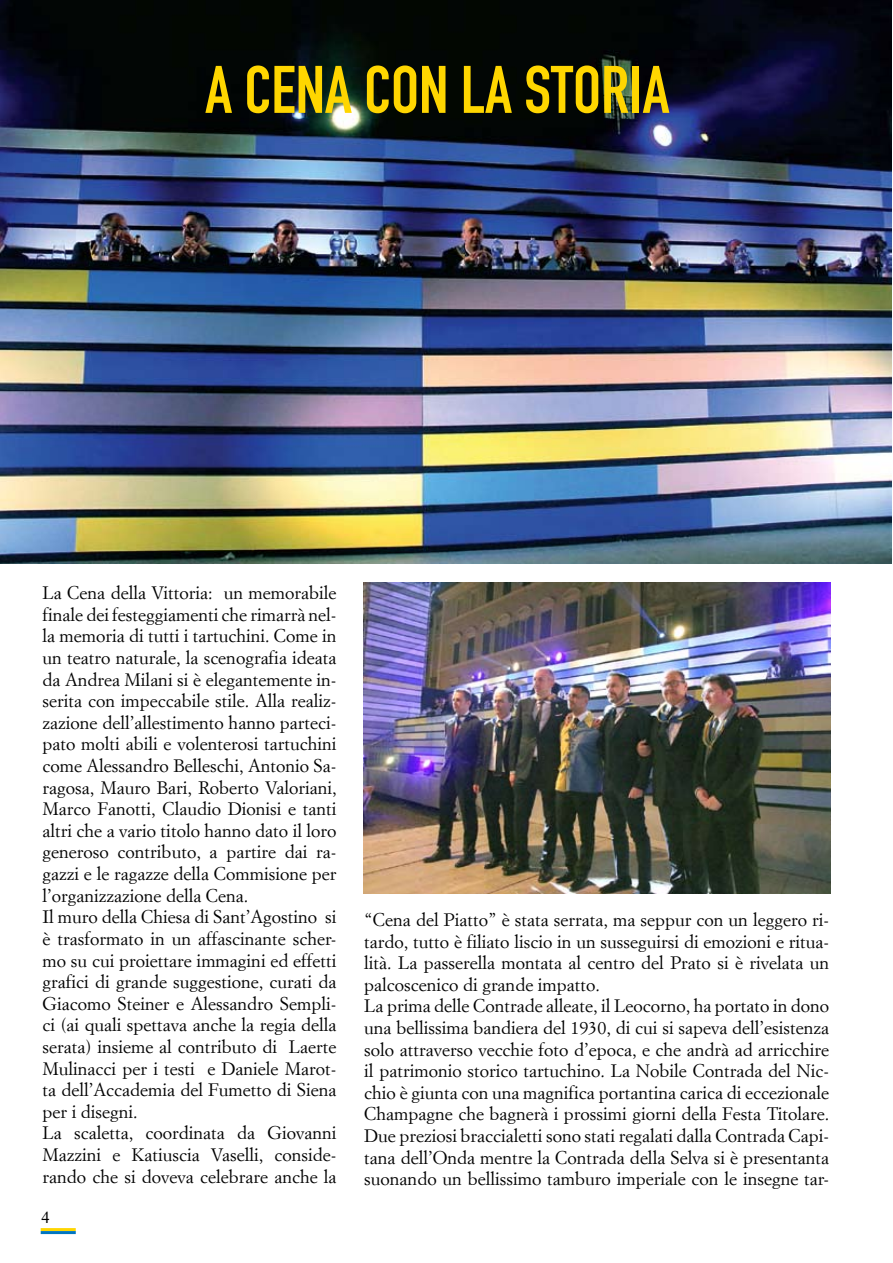
<style>
.page{position:relative;width:893px;height:1263px;background:#fff}
.page>*{position:absolute;margin:0;border:0;box-sizing:border-box;transform-origin:0 0}
.t1{font:66px "engschriftcaps";color:#ffd600}
.t2{font:18px/21.6px "Simoncini Garamond";color:#000}
.t3{font:16.5px "Times New Roman";color:#000}
</style>
<div class="page">
<hr style="left:41px;top:1228px;width:35px;height:3px;background:#ffd600">
<hr style="left:41px;top:1231px;width:35px;height:3px;background:#0076c0">
<img style="left:0;top:0;width:891px;height:564px">
<img style="left:364px;top:583px;width:466px;height:311px">
<h1 class="t1" style="left:205px;top:51px;width:466px">A CENA CON LA STORIA</h1>
<p class="t2" style="left:43px;top:582px;width:296px">La Cena della Vittoria: un memorabile finale dei festeggiamenti che rimarrà nel&shy;la memoria di tutti i tartuchini. Come in un teatro naturale, la scenografia ideata da Andrea Milani si è elegantemente in&shy;serita con impeccabile stile. Alla realiz&shy;zazione dell’allestimento hanno parteci&shy;pato molti abili e volenterosi tartuchini come Alessandro Belleschi, Antonio Sa&shy;ragosa, Mauro Bari, Roberto Valoriani, Marco Fanotti, Claudio Dionisi e tanti altri che a vario titolo hanno dato il loro generoso contributo, a partire dai ra&shy;gazzi e le ragazze della Commisione per l’organizzazione della Cena.<br>Il muro della Chiesa di Sant’Agostino si è trasformato in un affascinante scher&shy;mo su cui proiettare immagini ed effetti grafici di grande suggestione, curati da Giacomo Steiner e Alessandro Sempli&shy;ci (ai quali spettava anche la regia della serata) insieme al contributo di Laerte Mulinacci per i testi e Daniele Marot&shy;ta dell’Accademia del Fumetto di Siena per i disegni.<br>La scaletta, coordinata da Giovanni Mazzini e Katiuscia Vaselli, conside&shy;rando che si doveva celebrare anche la</p>
<p class="t3" style="left:41px;top:1206px;width:10px">4</p>
<p class="t2" style="left:364px;top:908px;width:466px">“Cena del Piatto” è stata serrata, ma seppur con un leggero ri&shy;tardo, tutto è filiato liscio in un susseguirsi di emozioni e ritua&shy;lità. La passerella montata al centro del Prato si è rivelata un palcoscenico di grande impatto.<br>La prima delle Contrade alleate, il Leocorno, ha portato in dono una bellissima bandiera del 1930, di cui si sapeva dell’esistenza solo attraverso vecchie foto d’epoca, e che andrà ad arricchire il patrimonio storico tartuchino. La Nobile Contrada del Nic&shy;chio è giunta con una magnifica portantina carica di eccezionale Champagne che bagnerà i prossimi giorni della Festa Titolare.<br>Due preziosi braccialetti sono stati regalati dalla Contrada Capi&shy;tana dell’Onda mentre la Contrada della Selva si è presentanta suonando un bellissimo tamburo imperiale con le insegne tar-</p>
</div>
